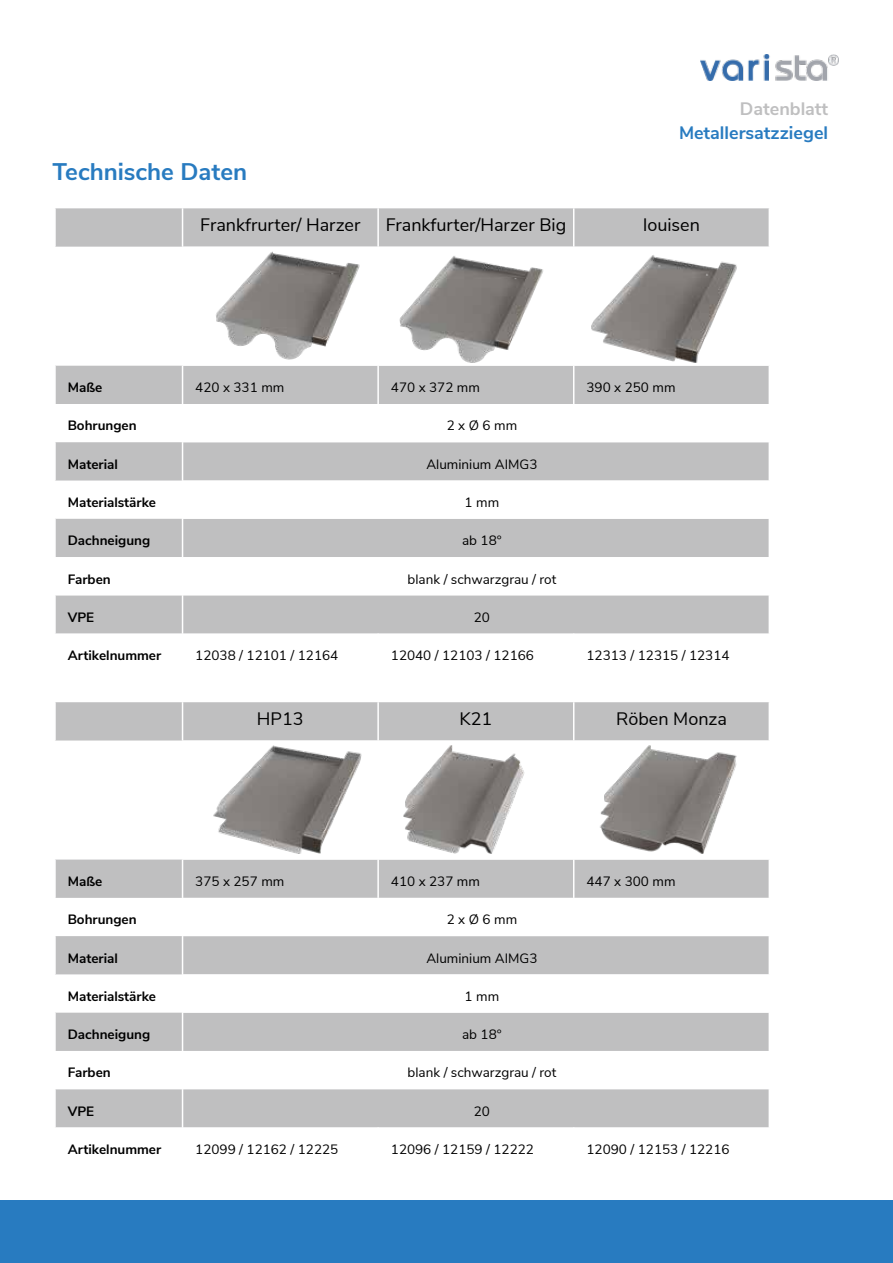
<style>
.page{position:relative;width:893px;height:1263px;background:#fff}
.page>*{position:absolute;margin:0;border:0;box-sizing:border-box;transform-origin:0 0}
.t1{font:700 24px "Nunito Sans";color:#287bc0}
.t2{font:18px "Nunito Sans";color:#000}
.t3{font:700 18px "Nunito Sans";color:#287bc0}
.t4{font:700 18px "Nunito Sans";color:#bfbfc0}
.t5{font:13.5px "Nunito Sans";color:#000}
.t6{font:700 13.5px "Nunito Sans";color:#000}
</style>
<div class="page">
<div style="left:0;top:1200px;width:893px;height:63px;background:#287bc0"></div>
<img style="left:701px;top:54px;width:138px;height:27px">
<div style="left:183px;top:208px;width:586px;height:39px;background:#bfbfc0"></div>
<svg style="left:55px;top:365px;width:714px;height:269px;fill:#bfbfc0"></svg>
<hr style="left:54px;top:366px;width:2px;height:38px;background:#fff">
<hr style="left:54px;top:442px;width:2px;height:38px;background:#fff">
<hr style="left:54px;top:519px;width:2px;height:38px;background:#fff">
<hr style="left:54px;top:595px;width:2px;height:39px;background:#fff">
<hr style="left:182px;top:366px;width:1px;height:38px;background:#fff">
<hr style="left:377px;top:366px;width:2px;height:38px;background:#fff">
<hr style="left:573px;top:366px;width:1px;height:38px;background:#fff">
<hr style="left:182px;top:404px;width:1px;height:38px;background:#fff">
<hr style="left:182px;top:442px;width:1px;height:38px;background:#fff">
<hr style="left:182px;top:480px;width:1px;height:39px;background:#fff">
<hr style="left:182px;top:519px;width:1px;height:38px;background:#fff">
<hr style="left:182px;top:557px;width:1px;height:38px;background:#fff">
<hr style="left:182px;top:595px;width:1px;height:39px;background:#fff">
<hr style="left:377px;top:208px;width:2px;height:39px;background:#fff">
<hr style="left:573px;top:208px;width:1px;height:39px;background:#fff">
<div style="left:183px;top:702px;width:586px;height:38px;background:#bfbfc0"></div>
<svg style="left:55px;top:740px;width:714px;height:388px"></svg>
<hr style="left:54px;top:859px;width:2px;height:39px;background:#fff">
<hr style="left:54px;top:936px;width:2px;height:38px;background:#fff">
<hr style="left:54px;top:1013px;width:2px;height:38px;background:#fff">
<hr style="left:54px;top:1089px;width:2px;height:38px;background:#fff">
<hr style="left:182px;top:859px;width:1px;height:39px;background:#fff">
<hr style="left:377px;top:859px;width:2px;height:39px;background:#fff">
<hr style="left:573px;top:859px;width:1px;height:39px;background:#fff">
<hr style="left:182px;top:898px;width:1px;height:38px;background:#fff">
<hr style="left:182px;top:936px;width:1px;height:38px;background:#fff">
<hr style="left:182px;top:974px;width:1px;height:39px;background:#fff">
<hr style="left:182px;top:1013px;width:1px;height:38px;background:#fff">
<hr style="left:182px;top:1051px;width:1px;height:38px;background:#fff">
<hr style="left:182px;top:1089px;width:1px;height:38px;background:#fff">
<hr style="left:182px;top:1127px;width:1px;height:39px;background:#fff">
<hr style="left:377px;top:1127px;width:2px;height:39px;background:#fff">
<hr style="left:573px;top:1127px;width:1px;height:39px;background:#fff">
<hr style="left:377px;top:702px;width:2px;height:38px;background:#fff">
<hr style="left:573px;top:702px;width:1px;height:38px;background:#fff">
<img style="left:590px;top:745px;width:152px;height:108px">
<img style="left:391px;top:745px;width:151px;height:108px">
<img style="left:211px;top:745px;width:152px;height:108px">
<img style="left:216px;top:251px;width:144px;height:109px">
<img style="left:399px;top:256px;width:144px;height:107px">
<img style="left:591px;top:255px;width:146px;height:108px">
<h2 class="t4" style="left:740px;top:95px;width:90px">Datenblatt</h2>
<h2 class="t3" style="left:679px;top:119px;width:151px">Metallersatzziegel</h2>
<h1 class="t1" style="left:52px;top:154px;width:196px">Technische Daten</h1>
<h2 class="t2" style="left:200px;top:211px;width:162px">Frankfrurter/ Harzer</h2>
<h2 class="t2" style="left:386px;top:211px;width:182px">Frankfurter/Harzer Big</h2>
<h2 class="t2" style="left:643px;top:211px;width:58px">louisen</h2>
<p class="t6" style="left:68px;top:378px;width:36px">Maße</p>
<p class="t5" style="left:195px;top:378px;width:91px">420 x 331 mm</p>
<p class="t5" style="left:391px;top:378px;width:91px">470 x 372 mm</p>
<p class="t5" style="left:586px;top:378px;width:91px">390 x 250 mm</p>
<p class="t6" style="left:68px;top:416px;width:70px">Bohrungen</p>
<p class="t5" style="left:447px;top:416px;width:72px">2 x Ø 6 mm</p>
<p class="t6" style="left:68px;top:454px;width:52px">Material</p>
<p class="t5" style="left:426px;top:454px;width:113px">Aluminium AIMG3</p>
<p class="t6" style="left:68px;top:492px;width:90px">Materialstärke</p>
<p class="t5" style="left:465px;top:492px;width:36px">1 mm</p>
<p class="t6" style="left:68px;top:531px;width:84px">Dachneigung</p>
<p class="t5" style="left:462px;top:531px;width:41px">ab 18°</p>
<p class="t6" style="left:68px;top:569px;width:45px">Farben</p>
<p class="t5" style="left:408px;top:569px;width:150px">blank / schwarzgrau / rot</p>
<p class="t6" style="left:68px;top:607px;width:28px">VPE</p>
<p class="t5" style="left:474px;top:607px;width:18px">20</p>
<p class="t6" style="left:68px;top:645px;width:95px">Artikelnummer</p>
<p class="t5" style="left:195px;top:645px;width:145px">12038 / 12101 / 12164</p>
<p class="t5" style="left:391px;top:645px;width:145px">12040 / 12103 / 12166</p>
<p class="t5" style="left:586px;top:645px;width:145px">12313 / 12315 / 12314</p>
<h2 class="t2" style="left:257px;top:705px;width:48px">HP13</h2>
<h2 class="t2" style="left:459px;top:705px;width:34px">K21</h2>
<h2 class="t2" style="left:616px;top:705px;width:113px">Röben Monza</h2>
<p class="t6" style="left:68px;top:871px;width:36px">Maße</p>
<p class="t5" style="left:195px;top:871px;width:91px">375 x 257 mm</p>
<p class="t5" style="left:391px;top:871px;width:91px">410 x 237 mm</p>
<p class="t5" style="left:586px;top:871px;width:91px">447 x 300 mm</p>
<p class="t6" style="left:68px;top:910px;width:70px">Bohrungen</p>
<p class="t5" style="left:447px;top:910px;width:72px">2 x Ø 6 mm</p>
<p class="t6" style="left:68px;top:948px;width:52px">Material</p>
<p class="t5" style="left:426px;top:948px;width:113px">Aluminium AIMG3</p>
<p class="t6" style="left:68px;top:986px;width:90px">Materialstärke</p>
<p class="t5" style="left:465px;top:986px;width:36px">1 mm</p>
<p class="t6" style="left:68px;top:1024px;width:84px">Dachneigung</p>
<p class="t5" style="left:462px;top:1024px;width:41px">ab 18°</p>
<p class="t6" style="left:68px;top:1063px;width:45px">Farben</p>
<p class="t5" style="left:408px;top:1063px;width:150px">blank / schwarzgrau / rot</p>
<p class="t6" style="left:68px;top:1101px;width:28px">VPE</p>
<p class="t5" style="left:474px;top:1101px;width:18px">20</p>
<p class="t6" style="left:68px;top:1139px;width:95px">Artikelnummer</p>
<p class="t5" style="left:195px;top:1139px;width:145px">12099 / 12162 / 12225</p>
<p class="t5" style="left:391px;top:1139px;width:145px">12096 / 12159 / 12222</p>
<p class="t5" style="left:586px;top:1139px;width:145px">12090 / 12153 / 12216</p>
</div>
